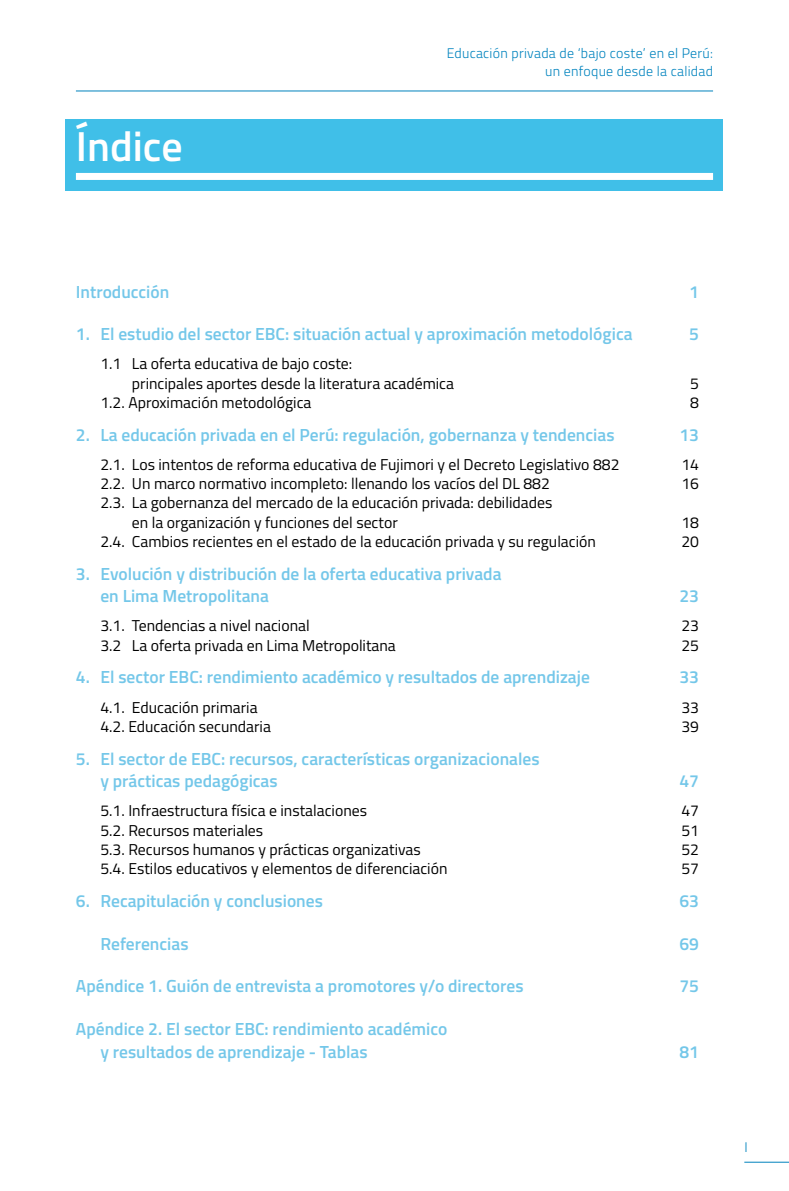
<style>
.page{position:relative;width:789px;height:1191px;background:#fff}
.page>*{position:absolute;margin:0;border:0;box-sizing:border-box;transform-origin:0 0}
.t1{font:600 42px "Titillium";color:#fff}
.t2{font:600 17.5px/22.8px "Titillium";color:#74c7e9}
.t3{font:15.75px/19.2px "Titillium";color:#000}
.t4{font:300 14px/17.5px "Titillium";letter-spacing:.02em;color:#0083be;text-align:right}
</style>
<div class="page">
<hr style="left:744px;top:1161px;width:45px;height:1px;background:#0083be">
<hr style="left:76px;top:91px;width:637px;height:1px;background:#0083be">
<div style="left:66px;top:119px;width:657px;height:72px;background:#40bfe8"></div>
<div style="left:76px;top:173px;width:637px;height:7px;background:#fff"></div>
<h1 class="t1" style="left:76px;top:114px;width:108px">Índice</h1>
<p class="t4" style="left:447px;top:44px;width:268px">Educación privada de ‘bajo coste’ en el Perú: un enfoque desde la calidad</p>
<p class="t2" style="left:76px;top:279px;width:95px">Introducción</p>
<p class="t2" style="left:689px;top:279px;width:11px">1</p>
<p class="t2" style="left:76px;top:322px;width:558px">1. El estudio del sector EBC: situación actual y aproximación metodológica</p>
<p class="t2" style="left:689px;top:322px;width:11px">5</p>
<p class="t3" style="left:132px;top:353px;width:324px;text-indent:-32px">1.1 La oferta educativa de bajo coste:<br>principales aportes desde la literatura académica</p>
<p class="t3" style="left:690px;top:373px;width:10px">5</p>
<p class="t3" style="left:100px;top:392px;width:213px">1.2. Aproximación metodológica</p>
<p class="t3" style="left:690px;top:392px;width:10px">8</p>
<p class="t2" style="left:76px;top:422px;width:540px">2. La educación privada en el Perú: regulación, gobernanza y tendencias</p>
<p class="t2" style="left:679px;top:422px;width:21px">13</p>
<p class="t3" style="left:100px;top:454px;width:520px">2.1. Los intentos de reforma educativa de Fujimori y el Decreto Legislativo 882</p>
<p class="t3" style="left:681px;top:454px;width:19px">14</p>
<p class="t3" style="left:100px;top:473px;width:451px">2.2. Un marco normativo incompleto: llenando los vacíos del DL 882</p>
<p class="t3" style="left:681px;top:473px;width:19px">16</p>
<p class="t3" style="left:132px;top:492px;width:422px;text-indent:-32px">2.3. La gobernanza del mercado de la educación privada: debilidades en la organización y funciones del sector</p>
<p class="t3" style="left:681px;top:511px;width:19px">18</p>
<p class="t3" style="left:100px;top:531px;width:497px">2.4. Cambios recientes en el estado de la educación privada y su regulación</p>
<p class="t3" style="left:681px;top:531px;width:19px">20</p>
<p class="t2" style="left:100px;top:561px;width:403px;text-indent:-24px">3. Evolución y distribución de la oferta educativa privada en Lima Metropolitana</p>
<p class="t2" style="left:679px;top:584px;width:21px">23</p>
<p class="t3" style="left:100px;top:615px;width:211px">3.1. Tendencias a nivel nacional</p>
<p class="t3" style="left:681px;top:615px;width:19px">23</p>
<p class="t3" style="left:100px;top:635px;width:297px">3.2 La oferta privada en Lima Metropolitana</p>
<p class="t3" style="left:681px;top:635px;width:19px">25</p>
<p class="t2" style="left:76px;top:665px;width:515px">4. El sector EBC: rendimiento académico y resultados de aprendizaje</p>
<p class="t2" style="left:679px;top:665px;width:21px">33</p>
<p class="t3" style="left:100px;top:696px;width:159px">4.1. Educación primaria</p>
<p class="t3" style="left:681px;top:696px;width:19px">33</p>
<p class="t3" style="left:100px;top:716px;width:172px">4.2. Educación secundaria</p>
<p class="t3" style="left:681px;top:716px;width:19px">39</p>
<p class="t2" style="left:100px;top:746px;width:441px;text-indent:-24px">5. El sector de EBC: recursos, características organizacionales y prácticas pedagógicas</p>
<p class="t2" style="left:679px;top:769px;width:21px">47</p>
<p class="t3" style="left:100px;top:800px;width:268px">5.1. Infraestructura física e instalaciones</p>
<p class="t3" style="left:681px;top:800px;width:19px">47</p>
<p class="t3" style="left:100px;top:820px;width:164px">5.2. Recursos materiales</p>
<p class="t3" style="left:681px;top:820px;width:19px">51</p>
<p class="t3" style="left:100px;top:839px;width:322px">5.3. Recursos humanos y prácticas organizativas</p>
<p class="t3" style="left:681px;top:839px;width:19px">52</p>
<p class="t3" style="left:100px;top:858px;width:348px">5.4. Estilos educativos y elementos de diferenciación</p>
<p class="t3" style="left:681px;top:858px;width:19px">57</p>
<p class="t2" style="left:76px;top:888px;width:248px">6. Recapitulación y conclusiones</p>
<p class="t2" style="left:679px;top:888px;width:21px">63</p>
<p class="t2" style="left:100px;top:931px;width:90px">Referencias</p>
<p class="t2" style="left:679px;top:931px;width:21px">69</p>
<p class="t2" style="left:76px;top:973px;width:449px">Apéndice 1. Guión de entrevista a promotores y/o directores</p>
<p class="t2" style="left:679px;top:973px;width:21px">75</p>
<p class="t2" style="left:100px;top:1016px;width:348px;text-indent:-24px">Apéndice 2. El sector EBC: rendimiento académico y resultados de aprendizaje - Tablas</p>
<p class="t2" style="left:679px;top:1039px;width:21px">81</p>
<p class="t4" style="left:744px;top:1137px;width:5px">I</p>
</div>
